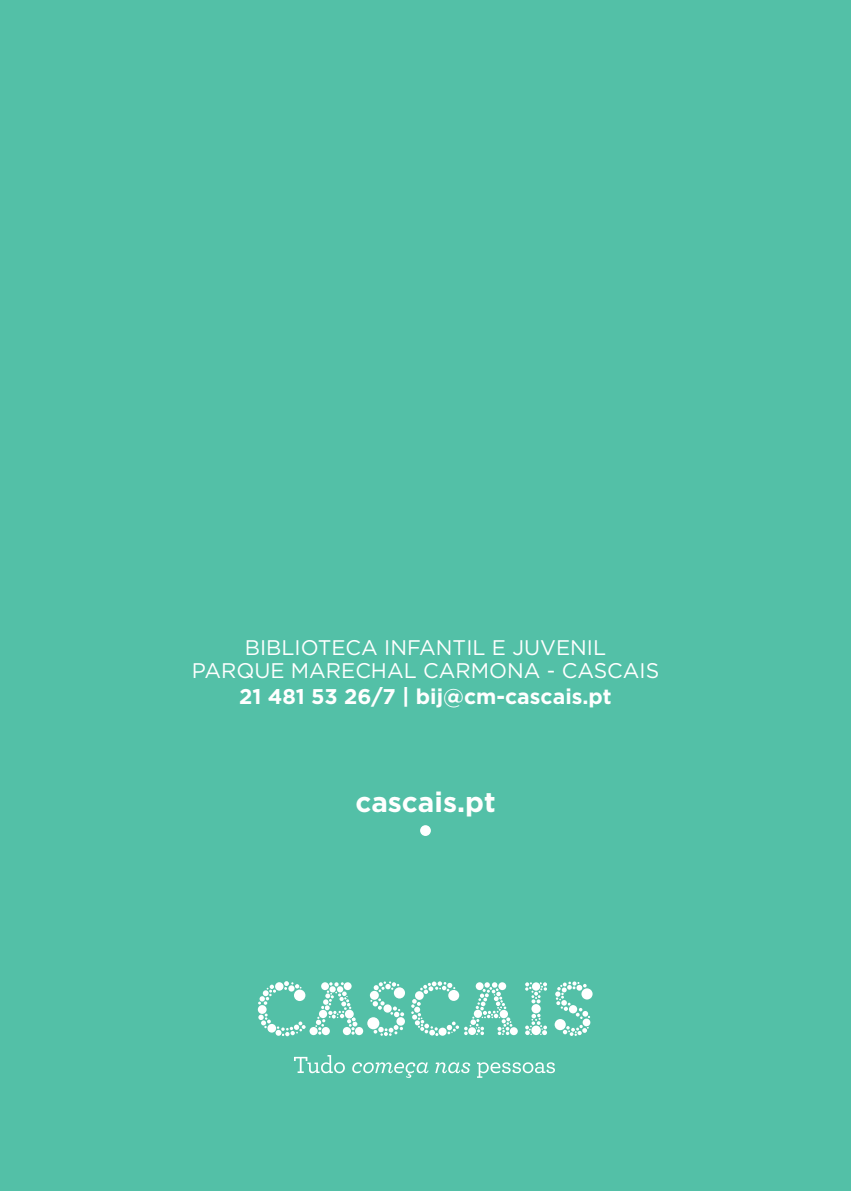
<style>
.page{position:relative;width:851px;height:1191px;background:#fff}
.page>*{position:absolute;margin:0;border:0;box-sizing:border-box;transform-origin:0 0}
.t1{font:700 28px "Gotham";color:#fff}
.t2{font:21.2px "Gotham";color:#fff}
.t3{font:700 21.2px "Gotham";color:#fff}
</style>
<div class="page">
<div style="left:0;top:0;width:850px;height:1191px;background:#53c0a7"></div>
<svg style="left:294px;top:1055px;width:261px;height:23px"></svg>
<svg style="left:554px;top:981px;width:38px;height:55px"></svg>
<svg style="left:258px;top:981px;width:147px;height:55px"></svg>
<svg style="left:525px;top:982px;width:22px;height:53px"></svg>
<svg style="left:411px;top:981px;width:106px;height:55px"></svg>
<div style="left:420px;top:825px;width:11px;height:11px;background:#fff;border-radius:50%"></div>
<p class="t2" style="left:245px;top:634px;width:362px">BIBLIOTECA INFANTIL E JUVENIL</p>
<p class="t2" style="left:192px;top:657px;width:469px">PARQUE MARECHAL CARMONA - CASCAIS</p>
<p class="t3" style="left:239px;top:682px;width:374px">21 481 53 26/7 | bij@cm-cascais.pt</p>
<p class="t1" style="left:355px;top:783px;width:142px">cascais.pt</p>
</div>
